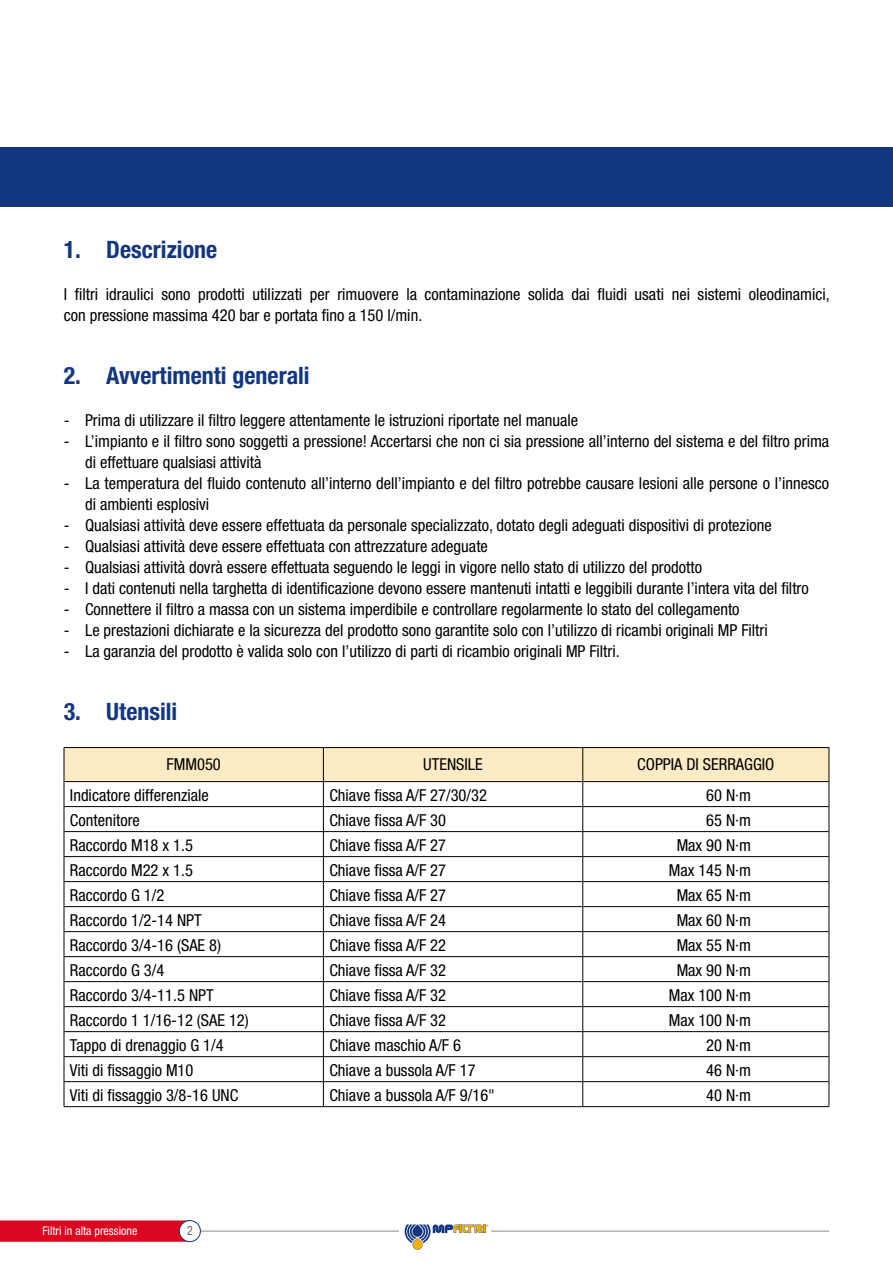
<style>
.page{position:relative;width:893px;height:1263px;background:#fff}
.page>*{position:absolute;margin:0;border:0;box-sizing:border-box;transform-origin:0 0}
.t1{font:700 condensed 24px "Helvetica Neue LT Std";color:#12377f}
.t2{font:condensed 16.5px/21px "Helvetica Neue LT Std";color:#000}
.t3{font:condensed 16.5px "Helvetica Neue";color:#000}
.t4{font:condensed 12.75px "Helvetica Neue LT Std";color:#636362;scale:.92 1}
.t5{font:condensed 12px "Helvetica Neue LT Std";color:#fff}
</style>
<div class="page">
<hr style="left:200px;top:1231px;width:629px;height:1px;background:#878786">
<svg style="left:0;top:1220px;width:195px;height:22px;background:#db0e26"></svg>
<div style="left:179px;top:1220px;width:21px;height:21px;background:#fff;border-radius:50%"></div>
<div style="left:179px;top:1220px;width:21px;height:22px;border:1px solid #12377f;border-radius:50%"></div>
<div style="left:399px;top:1228px;width:92px;height:6px;background:#fff"></div>
<svg style="left:405px;top:1224px;width:83px;height:26px"></svg>
<div style="left:0;top:147px;width:893px;height:59px;background:#12377f"></div>
<hr style="left:64px;top:1106px;width:259px;height:1px;background:#000">
<hr style="left:323px;top:1106px;width:260px;height:1px;background:#000">
<hr style="left:583px;top:1106px;width:174px;height:1px;background:#000">
<hr style="left:757px;top:1106px;width:72px;height:1px;background:#000">
<svg style="left:64px;top:747px;width:766px;height:359px"></svg>
<h1 class="t1" style="left:64px;top:235px;width:155px">1. Descrizione</h1>
<p class="t2" style="left:64px;top:284px;width:768px">I filtri idraulici sono prodotti utilizzati per rimuovere la contaminazione solida dai fluidi usati nei sistemi oleodinamici, con pressione massima 420 bar e portata fino a 150 l/min.</p>
<h1 class="t1" style="left:64px;top:361px;width:247px">2. Avvertimenti generali</h1>
<p class="t2" style="left:64px;top:410px;width:516px">- Prima di utilizzare il filtro leggere attentamente le istruzioni riportate nel manuale</p>
<p class="t2" style="left:85px;top:431px;width:746px;text-indent:-21px">- L’impianto e il filtro sono soggetti a pressione! Accertarsi che non ci sia pressione all’interno del sistema e del filtro prima di effettuare qualsiasi attività</p>
<p class="t2" style="left:85px;top:473px;width:746px;text-indent:-21px">- La temperatura del fluido contenuto all’interno dell’impianto e del filtro potrebbe causare lesioni alle persone o l’innesco di ambienti esplosivi</p>
<p class="t2" style="left:64px;top:515px;width:709px">- Qualsiasi attività deve essere effettuata da personale specializzato, dotato degli adeguati dispositivi di protezione</p>
<p class="t2" style="left:64px;top:536px;width:426px">- Qualsiasi attività deve essere effettuata con attrezzature adeguate</p>
<p class="t2" style="left:64px;top:557px;width:640px">- Qualsiasi attività dovrà essere effettuata seguendo le leggi in vigore nello stato di utilizzo del prodotto</p>
<p class="t2" style="left:64px;top:578px;width:746px">- I dati contenuti nella targhetta di identificazione devono essere mantenuti intatti e leggibili durante l’intera vita del filtro</p>
<p class="t2" style="left:64px;top:599px;width:677px">- Connettere il filtro a massa con un sistema imperdibile e controllare regolarmente lo stato del collegamento</p>
<p class="t2" style="left:64px;top:620px;width:705px">- Le prestazioni dichiarate e la sicurezza del prodotto sono garantite solo con l’utilizzo di ricambi originali MP Filtri</p>
<p class="t2" style="left:64px;top:641px;width:557px">- La garanzia del prodotto è valida solo con l’utilizzo di parti di ricambio originali MP Filtri.</p>
<h1 class="t1" style="left:64px;top:697px;width:115px">3. Utensili</h1>
<p class="t2" style="left:167px;top:754px;width:56px">FMM050</p>
<p class="t2" style="left:423px;top:754px;width:61px">UTENSILE</p>
<p class="t2" style="left:637px;top:754px;width:139px">COPPIA DI SERRAGGIO</p>
<p class="t3" style="left:70px;top:785px;width:140px">Indicatore differenziale</p>
<p class="t3" style="left:329px;top:785px;width:159px">Chiave fissa A/F 27/30/32</p>
<p class="t3" style="left:706px;top:785px;width:46px">60 N∙m</p>
<p class="t3" style="left:70px;top:810px;width:71px">Contenitore</p>
<p class="t3" style="left:329px;top:810px;width:118px">Chiave fissa A/F 30</p>
<p class="t3" style="left:706px;top:810px;width:46px">65 N∙m</p>
<p class="t3" style="left:70px;top:835px;width:124px">Raccordo M18 x 1.5</p>
<p class="t3" style="left:329px;top:835px;width:118px">Chiave fissa A/F 27</p>
<p class="t3" style="left:677px;top:835px;width:76px">Max 90 N∙m</p>
<p class="t3" style="left:70px;top:860px;width:124px">Raccordo M22 x 1.5</p>
<p class="t3" style="left:329px;top:860px;width:118px">Chiave fissa A/F 27</p>
<p class="t3" style="left:669px;top:860px;width:84px">Max 145 N∙m</p>
<p class="t3" style="left:70px;top:885px;width:96px">Raccordo G 1/2</p>
<p class="t3" style="left:329px;top:885px;width:118px">Chiave fissa A/F 27</p>
<p class="t3" style="left:677px;top:885px;width:76px">Max 65 N∙m</p>
<p class="t3" style="left:70px;top:910px;width:133px">Raccordo 1/2-14 NPT</p>
<p class="t3" style="left:329px;top:910px;width:118px">Chiave fissa A/F 24</p>
<p class="t3" style="left:677px;top:910px;width:76px">Max 60 N∙m</p>
<p class="t3" style="left:70px;top:935px;width:153px">Raccordo 3/4-16 (SAE 8)</p>
<p class="t3" style="left:329px;top:935px;width:118px">Chiave fissa A/F 22</p>
<p class="t3" style="left:677px;top:935px;width:76px">Max 55 N∙m</p>
<p class="t3" style="left:70px;top:960px;width:96px">Raccordo G 3/4</p>
<p class="t3" style="left:329px;top:960px;width:118px">Chiave fissa A/F 32</p>
<p class="t3" style="left:677px;top:960px;width:76px">Max 90 N∙m</p>
<p class="t3" style="left:70px;top:985px;width:145px">Raccordo 3/4-11.5 NPT</p>
<p class="t3" style="left:329px;top:985px;width:118px">Chiave fissa A/F 32</p>
<p class="t3" style="left:669px;top:985px;width:84px">Max 100 N∙m</p>
<p class="t3" style="left:70px;top:1010px;width:180px">Raccordo 1 1/16-12 (SAE 12)</p>
<p class="t3" style="left:329px;top:1010px;width:118px">Chiave fissa A/F 32</p>
<p class="t3" style="left:669px;top:1010px;width:84px">Max 100 N∙m</p>
<p class="t3" style="left:70px;top:1035px;width:155px">Tappo di drenaggio G 1/4</p>
<p class="t3" style="left:329px;top:1035px;width:133px">Chiave maschio A/F 6</p>
<p class="t3" style="left:706px;top:1035px;width:46px">20 N∙m</p>
<p class="t3" style="left:70px;top:1060px;width:125px">Viti di fissaggio M10</p>
<p class="t3" style="left:329px;top:1060px;width:148px">Chiave a bussola A/F 17</p>
<p class="t3" style="left:706px;top:1060px;width:46px">46 N∙m</p>
<p class="t3" style="left:70px;top:1085px;width:170px">Viti di fissaggio 3/8-16 UNC</p>
<p class="t3" style="left:329px;top:1085px;width:167px">Chiave a bussola A/F 9/16"</p>
<p class="t3" style="left:706px;top:1085px;width:46px">40 N∙m</p>
<p class="t5" style="left:43px;top:1223px;width:96px">Filtri in alta pressione</p>
<p class="t4" style="left:187px;top:1223px;width:8px">2</p>
</div>
